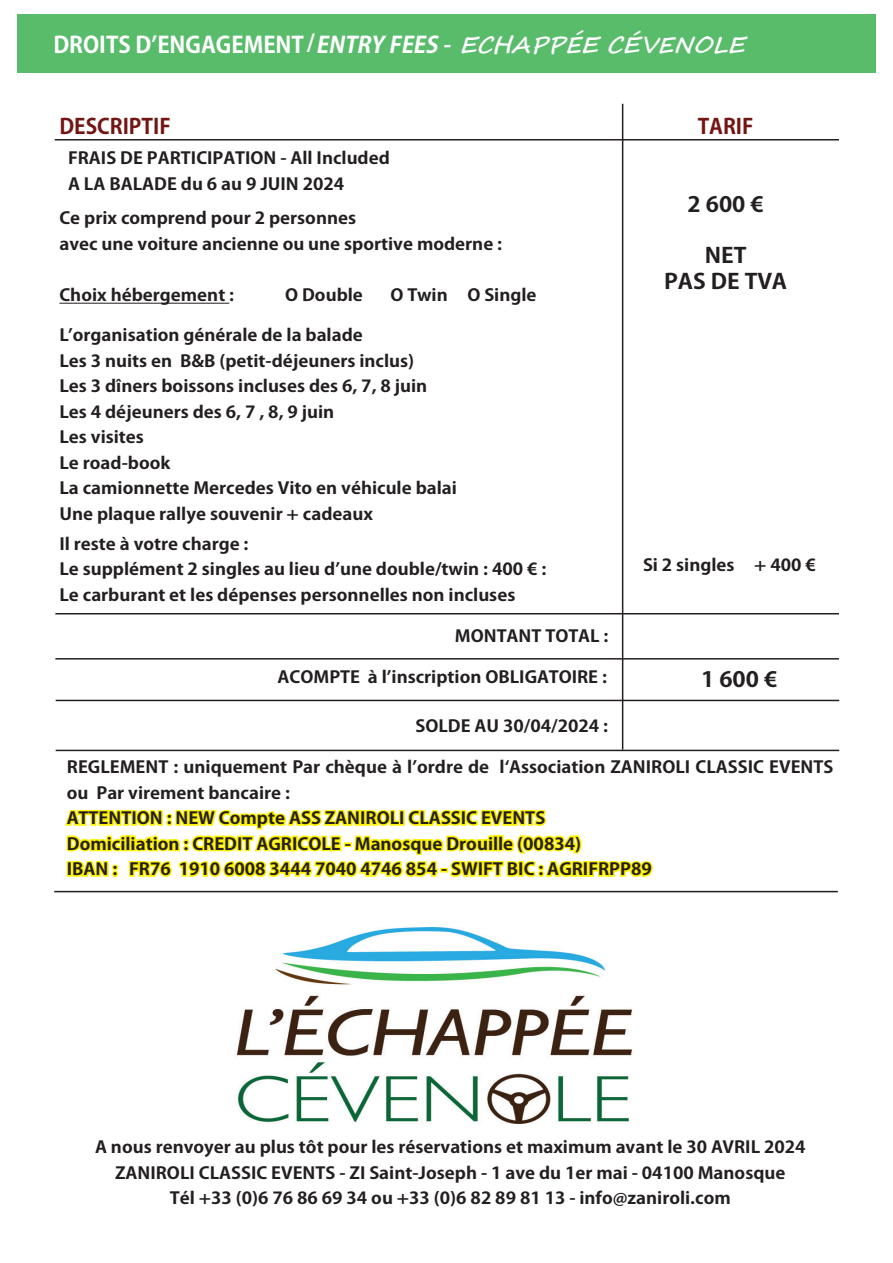
<style>
.page{position:relative;width:893px;height:1263px;background:#fff}
.page>*{position:absolute;margin:0;border:0;box-sizing:border-box;transform-origin:0 0}
.t1{font:700 22.5px "Koz Go Pr 6 N";color:#fff}
.t2{font:700 21px/25.5px "Koz Go Pr 6 N";color:#231f20;text-align:center;scale:1.1 1}
.t3{font:700 21px "Koz Go Pr 6 N";color:#731613}
.t4{font:700 16.5px/25.5px "Koz Go Pr 6 N";color:#231f20;scale:1.1 1}
.s1{font-style:italic}
.s2{font-family:"Segoe Script";font-style:italic}
</style>
<div class="page">
<hr style="left:55px;top:139px;width:784px;height:1px;background:#231f20">
<hr style="left:622px;top:104px;width:1px;height:646px;background:#231f20">
<hr style="left:55px;top:658px;width:784px;height:1px;background:#231f20">
<div style="left:17px;top:15px;width:859px;height:58px;background:#58bc6b"></div>
<hr style="left:59px;top:303px;width:170px;height:1px;background:#231f20">
<hr style="left:55px;top:613px;width:784px;height:1px;background:#231f20">
<hr style="left:54px;top:891px;width:784px;height:1px;background:#231f20">
<hr style="left:56px;top:700px;width:783px;height:1px;background:#231f20">
<hr style="left:56px;top:750px;width:783px;height:1px;background:#231f20">
<img style="left:236px;top:931px;width:396px;height:192px">
<svg style="left:63px;top:809px;width:591px;height:122px"></svg>
<h1 class="t1" style="left:53px;top:32px;width:699px">D R O I T S D ’ E N G A G E M E N T / <span class="s1">ENTRYFEES-</span> <span class="s2">ECHAPPÉE CÉVENOLE</span></h1>
<p class="t3" style="left:59px;top:114px;width:113px">DESCRIPTIF</p>
<p class="t3" style="left:698px;top:114px;width:57px">TARIF</p>
<p class="t4" style="left:68px;top:146px;width:294px">FRAIS DE PARTICIPATION - All Included<br>A LA BALADE du 6 au 9 JUIN 2024</p>
<p class="t2" style="left:688px;top:192px;width:71px">2 600 €</p>
<p class="t2" style="left:664px;top:243px;width:114px">NET<br>PAS DE TVA</p>
<p class="t4" style="left:59px;top:206px;width:404px">Ce prix comprend pour 2 personnes<br>avec une voiture ancienne ou une sportive moderne :</p>
<p class="t4" style="left:59px;top:282px;width:160px">Choix hébergement :</p>
<p class="t4" style="left:285px;top:282px;width:72px">O Double</p>
<p class="t4" style="left:390px;top:282px;width:134px">O Twin O Single</p>
<p class="t4" style="left:59px;top:323px;width:363px">L’organisation générale de la balade<br>Les 3 nuits en B&amp;B (petit-déjeuners inclus)<br>Les 3 dîners boissons incluses des 6, 7, 8 juin Les 4 déjeuners des 6, 7 , 8, 9 juin<br>Les visites<br>Le road-book<br>La camionnette Mercedes Vito en véhicule balai Une plaque rallye souvenir + cadeaux</p>
<p class="t4" style="left:59px;top:531px;width:444px">Il reste à votre charge :<br>Le supplément 2 singles au lieu d’une double/twin : 400 € :<br>Le carburant et les dépenses personnelles non incluses</p>
<p class="t4" style="left:455px;top:623px;width:141px">MONTANT TOTAL :</p>
<p class="t4" style="left:643px;top:553px;width:159px">Si 2 singles + 400 €</p>
<p class="t4" style="left:277px;top:664px;width:301px">ACOMPTE à l’inscription OBLIGATOIRE :</p>
<p class="t4" style="left:415px;top:714px;width:177px">SOLDE AU 30/04/2024 :</p>
<p class="t2" style="left:701px;top:666px;width:71px">1 600 €</p>
<p class="t4" style="left:67px;top:755px;width:698px">REGLEMENT : uniquement Par chèque à l’ordre de l‘Association ZANIROLI CLASSIC EVENTS ou Par virement bancaire :<br>ATTENTION : NEW Compte ASS ZANIROLI CLASSIC EVENTS<br>Domiciliation : CREDIT AGRICOLE - Manosque Drouille (00834)<br>IBAN : FR76 1910 6008 3444 7040 4746 854 - SWIFT BIC : AGRIFRPP89</p>
<p class="t4" style="left:95px;top:1135px;width:647px;text-align:center">A nous renvoyer au plus tôt pour les réservations et maximum avant le 30 AVRIL 2024<br>ZANIROLI CLASSIC EVENTS - ZI Saint-Joseph - 1 ave du 1er mai - 04100 Manosque<br>Tél +33 (0)6 76 86 69 34 ou +33 (0)6 82 89 81 13 - info@zaniroli.com</p>
</div>
